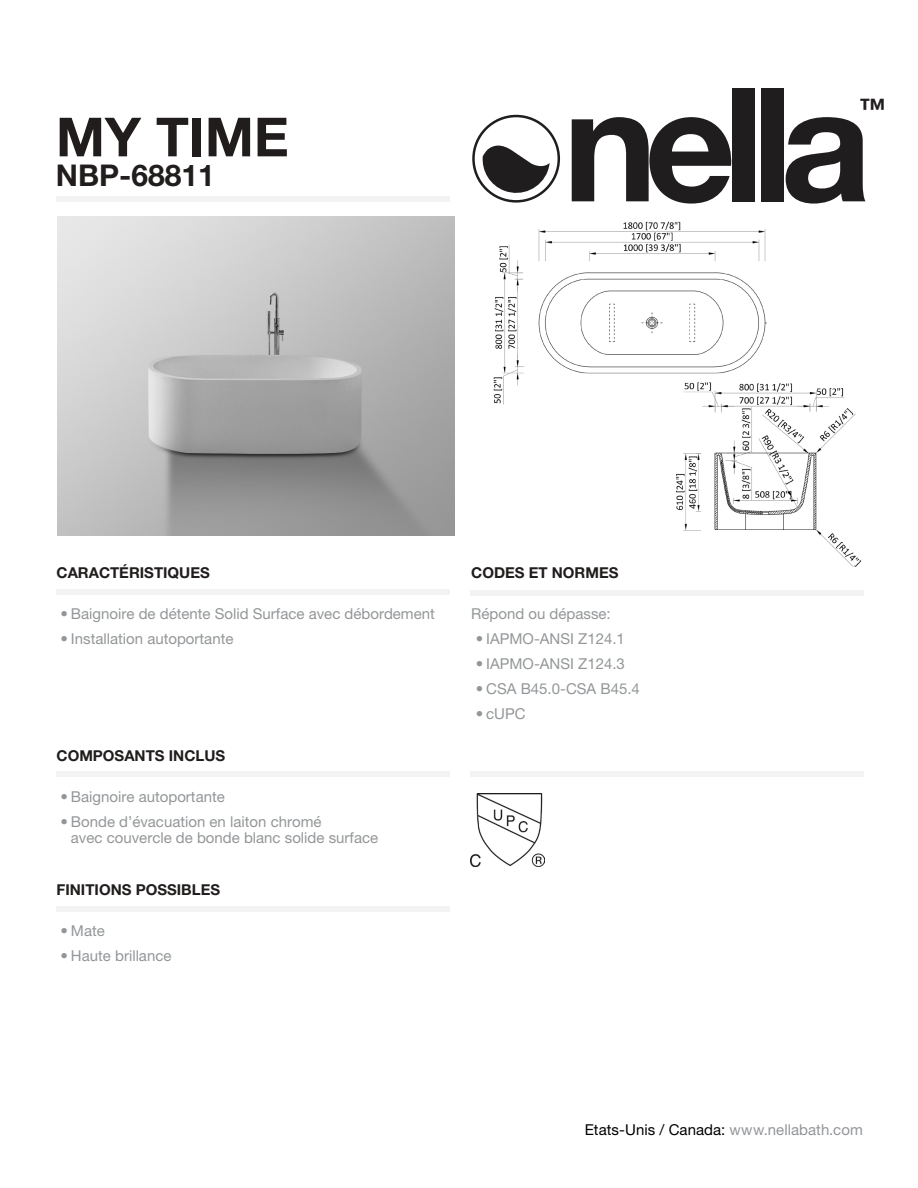
<style>
.page{position:relative;width:918px;height:1188px;background:#fff}
.page>*{position:absolute;margin:0;border:0;box-sizing:border-box;transform-origin:0 0}
.Product_Type{font:700 54px "Helvetica Neue LT Pro";color:#211d1d}
.Product_Type-2{font:700 30px "Helvetica Neue LT Pro";color:#211d1d}
.t1{font:700 27px "Helvetica Neue LT Pro";color:#231f1f}
.Text{font:15px/16.5px "Helvetica Neue LT Pro";color:#939698}
.t2{font:700 15px "Helvetica Neue LT Pro";color:#211d1d}
.t3{font:15px "Helvetica Neue LT Pro";letter-spacing:.005em;color:#000}
.s1{color:#939598}
</style>
<div class="page">
<div style="left:56px;top:196px;width:393px;height:5px;background:#f3f3f3"></div>
<div style="left:56px;top:589px;width:393px;height:6px;background:#f3f3f3"></div>
<div style="left:56px;top:771px;width:393px;height:5px;background:#f3f3f3"></div>
<div style="left:56px;top:906px;width:393px;height:5px;background:#f3f3f3"></div>
<svg style="left:572px;top:117px;width:161px;height:87px"></svg>
<div style="left:733px;top:88px;width:22px;height:113px;background:#201d1e"></div>
<div style="left:761px;top:88px;width:23px;height:113px;background:#201d1e"></div>
<svg style="left:786px;top:117px;width:80px;height:87px"></svg>
<svg style="left:472px;top:115px;width:88px;height:88px"></svg>
<div style="left:471px;top:590px;width:393px;height:5px;background:#f3f3f3"></div>
<div style="left:471px;top:771px;width:393px;height:5px;background:#f3f3f3"></div>
<img style="left:470px;top:793px;width:75px;height:73px">
<img style="left:57px;top:216px;width:397px;height:319px">
<img style="left:493px;top:221px;width:274px;height:183px">
<img style="left:652px;top:376px;width:210px;height:191px">
<p class="Product_Type" style="left:56px;top:104px;width:234px">MY TIME</p>
<p class="Product_Type-2" style="left:56px;top:157px;width:160px">NBP-68811</p>
<h3 class="t1" style="left:859px;top:91px;width:28px">™</h3>
<p class="t2" style="left:57px;top:564px;width:155px">CARACTÉRISTIQUES</p>
<p class="Text" style="left:60px;top:605px;width:376px">• Baignoire de détente Solid Surface avec débordement</p>
<p class="Text" style="left:60px;top:630px;width:175px">• Installation autoportante</p>
<p class="t2" style="left:57px;top:746px;width:170px">COMPOSANTS INCLUS</p>
<p class="Text" style="left:60px;top:788px;width:166px">• Baignoire autoportante</p>
<p class="Text" style="left:71px;top:813px;width:309px;text-indent:-10px">• Bonde d’évacuation en laiton chromé<br>avec couvercle de bonde blanc solide surface</p>
<p class="t2" style="left:57px;top:880px;width:165px">FINITIONS POSSIBLES</p>
<p class="Text" style="left:60px;top:922px;width:46px">• Mate</p>
<p class="Text" style="left:60px;top:947px;width:113px">• Haute brillance</p>
<p class="t2" style="left:471px;top:564px;width:149px">CODES ET NORMES</p>
<p class="Text" style="left:471px;top:605px;width:141px">Répond ou dépasse:</p>
<p class="Text" style="left:476px;top:630px;width:151px">• IAPMO-ANSI Z124.1</p>
<p class="Text" style="left:476px;top:655px;width:151px">• IAPMO-ANSI Z124.3</p>
<p class="Text" style="left:476px;top:680px;width:166px">• CSA B45.0-CSA B45.4</p>
<p class="Text" style="left:476px;top:705px;width:51px">• cUPC</p>
<p class="t3" style="left:585px;top:1121px;width:280px">Etats-Unis / Canada: <span class="s1">www.nellabath.com</span></p>
</div>
